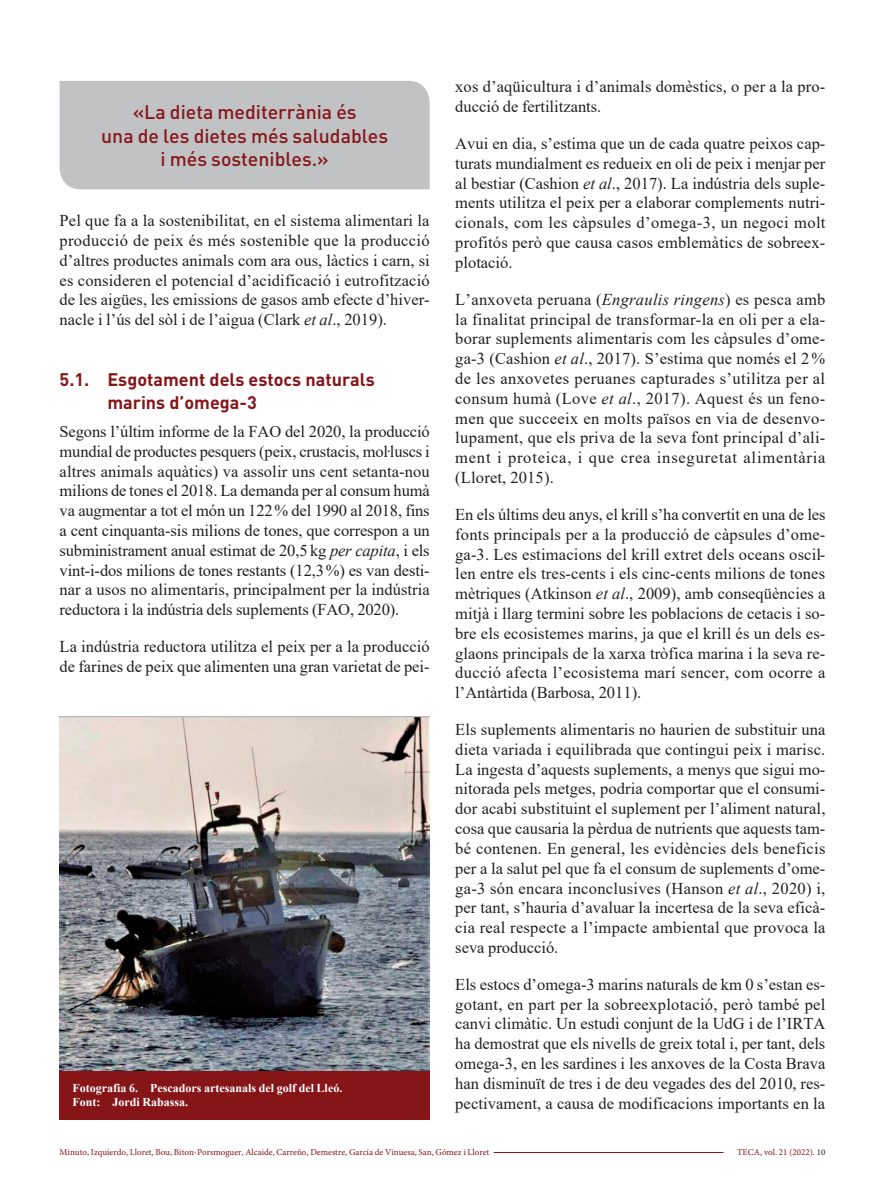
<style>
.page{position:relative;width:885px;height:1183px;background:#fff}
.page>*{position:absolute;margin:0;border:0;box-sizing:border-box;transform-origin:0 0}
.t1{font:500 19.5px/23.4px "DIN Pro";color:#861518;text-align:center}
.L2{font:700 18px/22.5px "DIN Pro";color:#861518}
.Z{font:16.5px/19.8px "Times New Roman";letter-spacing:.005em;color:#231f20;text-align:justify}
.Peus-blanc{font:700 12px/14.4px "Times New Roman";color:#fff}
.t2{font:9px "Minion Pro";color:#861518}
.s1{font-style:italic}
.s2{color:#231f20}
</style>
<div class="page">
<div style="left:60px;top:81px;width:369px;height:108px;background:#c1c2c4"></div>
<img style="left:60px;top:716px;width:369px;height:354px">
<div style="left:60px;top:1070px;width:369px;height:48px;background:#861518"></div>
<hr style="left:493px;top:1151px;width:230px;height:1px;background:#861518">
<p class="t1" style="left:101px;top:100px;width:288px">«La dieta mediterrània és<br>una de les dietes més saludables i més sostenibles.»</p>
<p class="Z" style="left:60px;top:210px;width:372px">Pel que fa a la sostenibilitat, en el sistema alimentari la producció de peix és més sostenible que la producció d’altres productes animals com ara ous, làctics i carn, si es consideren el potencial d’acidificació i eutrofització de les aigües, les emissions de gasos amb efecte d’hiver&shy;nacle i l’ús del sòl i de l’aigua (Clark <span class="s1">et al</span>., 2019).</p>
<p class="L2" style="left:107px;top:367px;width:269px;text-indent:-48px">5.1. Esgotament dels estocs naturals marins d’omega-3</p>
<p class="Z" style="left:60px;top:421px;width:372px">Segons l’últim informe de la FAO del 2020, la producció mundial de productes pesquers (peix, crustacis, mol·luscs i altres animals aquàtics) va assolir uns cent setanta-nou milions de tones el 2018. La demanda per al consum humà va augmentar a tot el món un 122% del 1990 al 2018, fins a cent cinquanta-sis milions de tones, que correspon a un subministrament anual estimat de 20,5 kg <span class="s1">per capita</span>, i els vint-i-dos milions de tones restants (12,3%) es van desti&shy;nar a usos no alimentaris, principalment per la indústria reductora i la indústria dels suplements (FAO, 2020).</p>
<p class="Z" style="left:60px;top:636px;width:371px">La indústria reductora utilitza el peix per a la producció de farines de peix que alimenten una gran varietat de pei-</p>
<p class="Peus-blanc" style="left:72px;top:1080px;width:271px">Fotografia 6. Pescadors artesanals del golf del Lleó.<br>Font: Jordi Rabassa.</p>
<p class="Z" style="left:455px;top:76px;width:371px">xos d’aqüicultura i d’animals domèstics, o per a la pro&shy;ducció de fertilitzants.</p>
<p class="Z" style="left:455px;top:133px;width:372px">Avui en dia, s’estima que un de cada quatre peixos cap&shy;turats mundialment es redueix en oli de peix i menjar per al bestiar (Cashion <span class="s1">et al</span>., 2017). La indústria dels suple&shy;ments utilitza el peix per a elaborar complements nutri&shy;cionals, com les càpsules d’omega-3, un negoci molt profitós però que causa casos emblemàtics de sobreex&shy;plotació.</p>
<p class="Z" style="left:455px;top:289px;width:372px">L’anxoveta peruana (<span class="s1">Engraulis ringens</span>) es pesca amb la finalitat principal de transformar-la en oli per a ela&shy;borar suplements alimentaris com les càpsules d’ome&shy;ga-3 (Cashion <span class="s1">et al</span>., 2017). S’estima que només el 2 % de les anxovetes peruanes capturades s’utilitza per al consum humà (Love <span class="s1">et al</span>., 2017). Aquest és un feno&shy;men que succeeix en molts països en via de desenvo&shy;lupament, que els priva de la seva font principal d’ali&shy;ment i proteica, i que crea inseguretat alimentària (Lloret, 2015).</p>
<p class="Z" style="left:455px;top:504px;width:372px">En els últims deu anys, el krill s’ha convertit en una de les fonts principals per a la producció de càpsules d’ome&shy;ga-3. Les estimacions del krill extret dels oceans oscil· len entre els tres-cents i els cinc-cents milions de tones mètriques (Atkinson <span class="s1">et al</span>., 2009), amb conseqüències a mitjà i llarg termini sobre les poblacions de cetacis i so&shy;bre els ecosistemes marins, ja que el krill és un dels es&shy;glaons principals de la xarxa tròfica marina i la seva re&shy;ducció afecta l’ecosistema marí sencer, com ocorre a l’Antàrtida (Barbosa, 2011).</p>
<p class="Z" style="left:455px;top:719px;width:372px">Els suplements alimentaris no haurien de substituir una dieta variada i equilibrada que contingui peix i marisc.<br>La ingesta d’aquests suplements, a menys que sigui mo&shy;nitorada pels metges, podria comportar que el consumi&shy;dor acabi substituint el suplement per l’aliment natural, cosa que causaria la pèrdua de nutrients que aquests tam&shy;bé contenen. En general, les evidències dels beneficis per a la salut pel que fa el consum de suplements d’ome&shy;ga-3 són encara inconclusives (Hanson <span class="s1">et al</span>., 2020) i, per tant, s’hauria d’avaluar la incertesa de la seva eficà&shy;cia real respecte a l’impacte ambiental que provoca la seva producció.</p>
<p class="Z" style="left:455px;top:973px;width:371px">Els estocs d’omega-3 marins naturals de km 0 s’estan es&shy;gotant, en part per la sobreexplotació, però també pel canvi climàtic. Un estudi conjunt de la UdG i de l’IRTA ha demostrat que els nivells de greix total i, per tant, dels omega-3, en les sardines i les anxoves de la Costa Brava han disminuït de tres i de deu vegades des del 2010, res&shy;pectivament, a causa de modificacions importants en la</p>
<p class="t2" style="left:60px;top:1145px;width:431px">Minuto, Izquierdo, Lloret, Bou, Biton-Porsmoguer, Alcaide, Carreño, Demestre, García de Vinuesa, San, Gómez i Lloret</p>
<p class="t2" style="left:737px;top:1145px;width:90px">TECA, vol. 21 (2022). <span class="s2">10</span></p>
</div>
